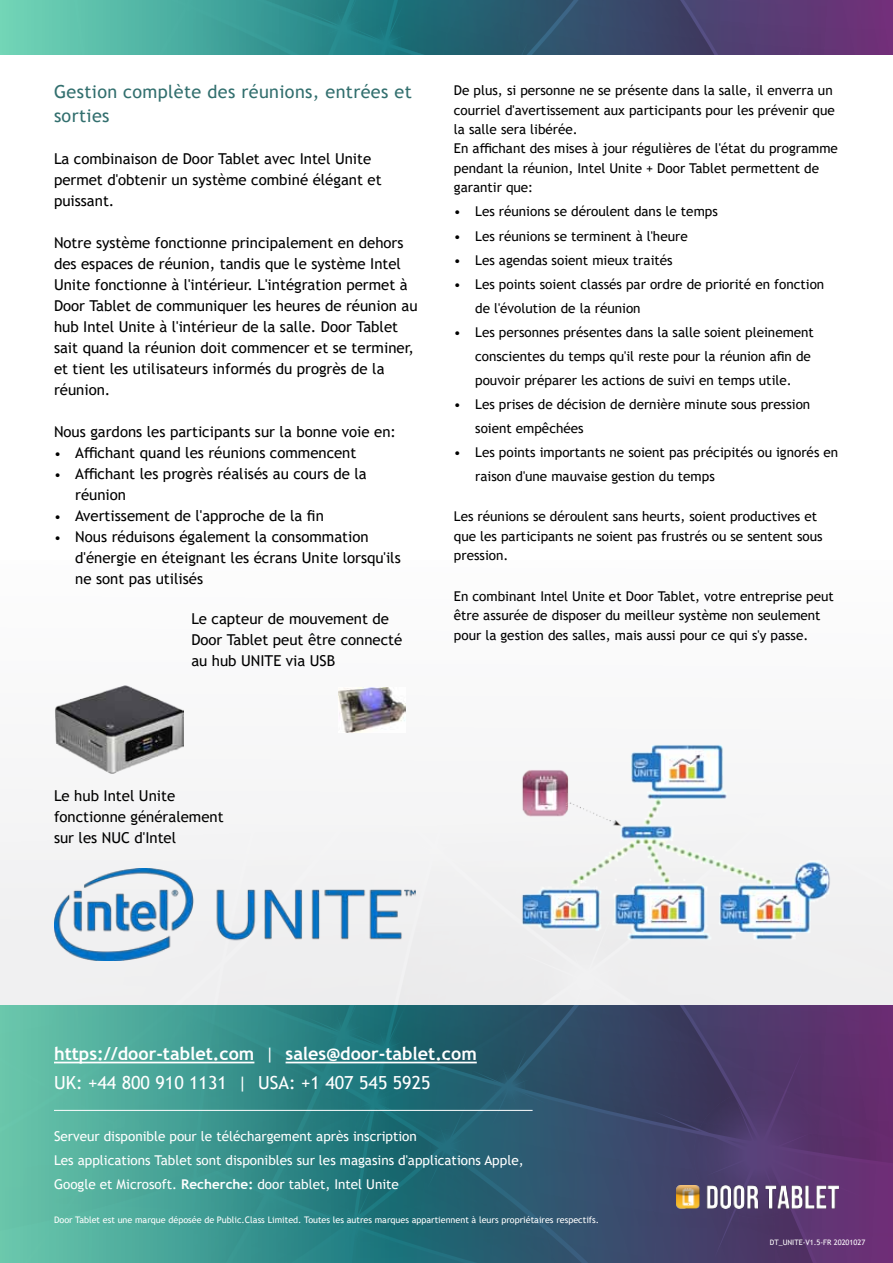
<style>
.page{position:relative;width:893px;height:1263px;background:#fff}
.page>*{position:absolute;margin:0;border:0;box-sizing:border-box;transform-origin:0 0}
.t1{font:700 18px/28.5px "Trebuchet MS";color:#fff}
.t2{font:18px/24px "Trebuchet MS";letter-spacing:.02em;color:#326f6e}
.t3{font:15px/21px "Trebuchet MS";color:#000}
.t4{font:13.5px/19.5px "Trebuchet MS";color:#000}
.t5{font:13.5px/24px "Trebuchet MS";color:#fff}
.t6{font:9px "Trebuchet MS";color:#fff}
.t7{font:7.5px "Trebuchet MS";color:#fff}
.s1{font-size:13.5px}
.s2{font-weight:400}
.s3{font-weight:700}
</style>
<div class="page">
<div style="left:0;top:560px;width:893px;height:703px;background:#fafafa"></div>
<svg style="left:130px;top:710px;width:763px;height:295px"></svg>
<svg style="left:0;top:0;width:893px;height:54px;background:#427384"></svg>
<div style="left:0;top:914px;width:864px;height:91px;background:#eeeeef"></div>
<svg style="left:0;top:1005px;width:893px;height:258px;background:#3f6d7d"></svg>
<hr style="left:54px;top:1062px;width:200px;height:1px;background:#fff">
<hr style="left:286px;top:1062px;width:191px;height:1px;background:#fff">
<hr style="left:54px;top:1110px;width:479px;height:1px;background:#fff">
<img style="left:676px;top:1185px;width:163px;height:24px">
<img style="left:514px;top:742px;width:325px;height:203px">
<img style="left:54px;top:869px;width:362px;height:92px">
<img style="left:55px;top:685px;width:128px;height:89px">
<img style="left:338px;top:687px;width:68px;height:46px">
<h1 class="t2" style="left:54px;top:80px;width:359px">Gestion complète des réunions, entrées et sorties</h1>
<p class="t3" style="left:54px;top:148px;width:329px">La combinaison de Door Tablet avec Intel Unite permet d'obtenir un système combiné élégant et puissant.</p>
<p class="t3" style="left:54px;top:232px;width:365px">Notre système fonctionne principalement en dehors des espaces de réunion, tandis que le système Intel Unite fonctionne à l'intérieur. L'intégration permet à Door Tablet de communiquer les heures de réunion au hub Intel Unite à l'intérieur de la salle. Door Tablet sait quand la réunion doit commencer et se terminer, et tient les utilisateurs informés du progrès de la réunion.</p>
<p class="t3" style="left:54px;top:421px;width:344px">Nous gardons les participants sur la bonne voie en:</p>
<p class="t3" style="left:54px;top:442px;width:304px"><span class="s1">•</span> Affichant quand les réunions commencent</p>
<p class="t3" style="left:75px;top:463px;width:293px;text-indent:-21px"><span class="s1">•</span> Affichant les progrès réalisés au cours de la réunion</p>
<p class="t3" style="left:54px;top:505px;width:271px"><span class="s1">•</span> Avertissement de l'approche de la fin</p>
<p class="t3" style="left:75px;top:526px;width:327px;text-indent:-21px"><span class="s1">•</span> Nous réduisons également la consommation d'énergie en éteignant les écrans Unite lorsqu'ils ne sont pas utilisés</p>
<p class="t3" style="left:191px;top:608px;width:212px">Le capteur de mouvement de<br>Door Tablet peut être connecté au hub UNITE via USB</p>
<p class="t4" style="left:454px;top:80px;width:385px">De plus, si personne ne se présente dans la salle, il enverra un courriel d'avertissement aux participants pour les prévenir que la salle sera libérée.<br>En affichant des mises à jour régulières de l'état du programme pendant la réunion, Intel Unite + Door Tablet permettent de garantir que:</p>
<p class="t4" style="left:454px;top:202px;width:265px">• Les réunions se déroulent dans le temps</p>
<p class="t4" style="left:454px;top:226px;width:235px">• Les réunions se terminent à l'heure</p>
<p class="t4" style="left:454px;top:250px;width:220px">• Les agendas soient mieux traités</p>
<p class="t4" style="left:475px;top:272px;width:351px;line-height:24px;text-indent:-21px">• Les points soient classés par ordre de priorité en fonction de l'évolution de la réunion</p>
<p class="t4" style="left:475px;top:320px;width:340px;line-height:24px;text-indent:-21px">• Les personnes présentes dans la salle soient pleinement conscientes du temps qu'il reste pour la réunion afin de pouvoir préparer les actions de suivi en temps utile.</p>
<p class="t4" style="left:475px;top:392px;width:337px;line-height:24px;text-indent:-21px">• Les prises de décision de dernière minute sous pression soient empêchées</p>
<p class="t4" style="left:475px;top:440px;width:365px;line-height:24px;text-indent:-21px">• Les points importants ne soient pas précipités ou ignorés en raison d'une mauvaise gestion du temps</p>
<p class="t4" style="left:454px;top:506px;width:370px">Les réunions se déroulent sans heurts, soient productives et que les participants ne soient pas frustrés ou se sentent sous pression.</p>
<p class="t4" style="left:454px;top:586px;width:381px">En combinant Intel Unite et Door Tablet, votre entreprise peut être assurée de disposer du meilleur système non seulement pour la gestion des salles, mais aussi pour ce qui s'y passe.</p>
<p class="t3" style="left:54px;top:785px;width:171px">Le hub Intel Unite fonctionne généralement sur les NUC d'Intel</p>
<h1 class="t1" style="left:54px;top:1039px;width:424px">https://door-tablet.com <span class="s2">|</span> sales@door-tablet.com<br><span class="s2">UK: +44 800 910 1131 | USA: +1 407 545 5925</span></h1>
<p class="t5" style="left:54px;top:1124px;width:471px">Serveur disponible pour le téléchargement après inscription<br>Les applications Tablet sont disponibles sur les magasins d'applications Apple,<br>Google et Microsoft. <span class="s3">Recherche:</span> door tablet, Intel Unite</p>
<p class="t6" style="left:54px;top:1214px;width:547px">Door Tablet est une marque déposée de Public.Class Limited. Toutes les autres marques appartiennent à leurs propriétaires respectifs.</p>
<p class="t7" style="left:770px;top:1237px;width:97px">DT_UNITE-V1.5-FR 20201027</p>
</div>
